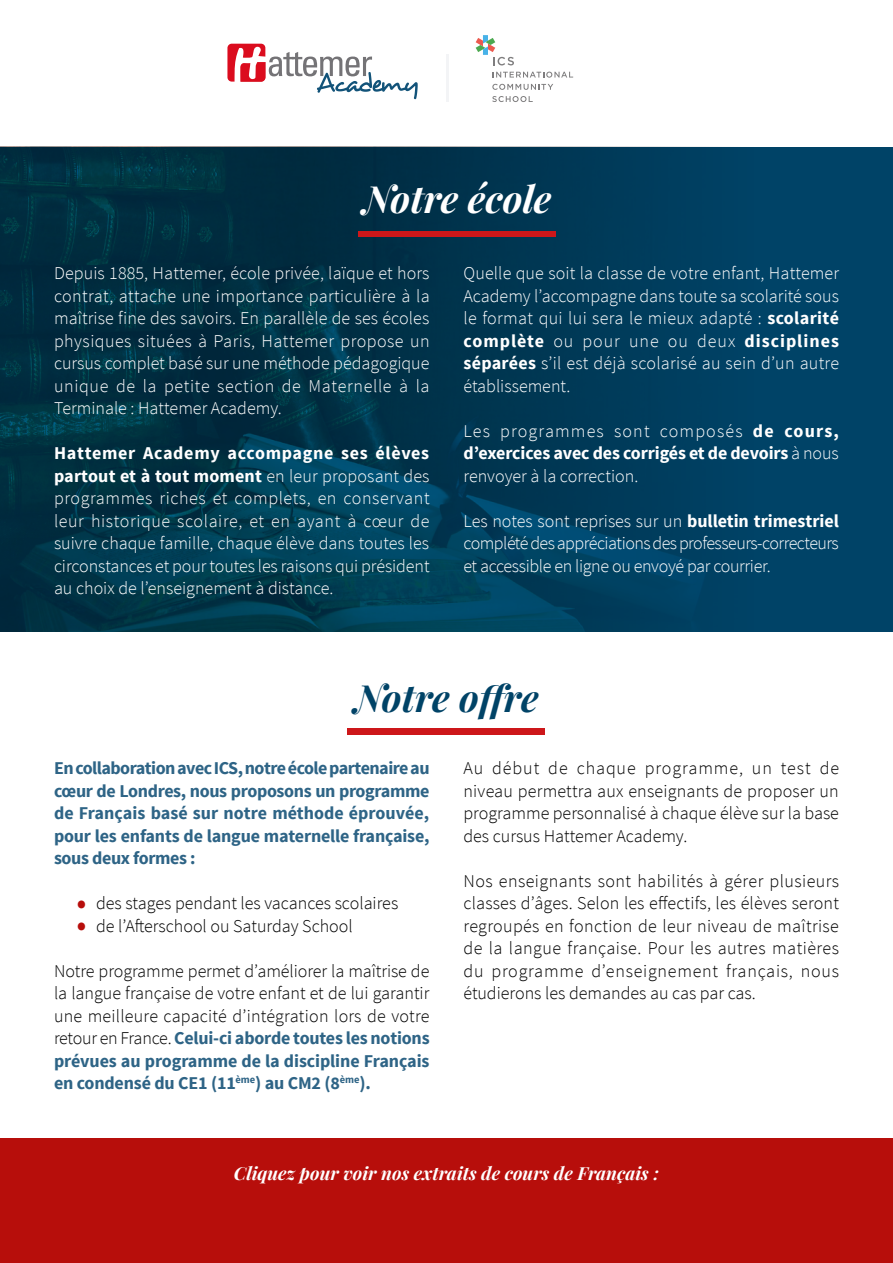
<style>
.page{position:relative;width:893px;height:1263px;background:#fff}
.page>*{position:absolute;margin:0;border:0;box-sizing:border-box;transform-origin:0 0}
.t1{font:italic 700 37.5px "Playfair Display";color:#fff}
.t2{font:italic 700 37.5px "Playfair Display";letter-spacing:-.005em;color:#004367}
.t3{font:300 18px/22.5px "Source Sans Pro";color:#fff;text-align:justify}
.t4{font:300 18px/22.5px "Source Sans Pro";color:#000;text-align:justify}
.t5{font:700 18px/22.5px "Source Sans Pro";letter-spacing:-.01em;color:#2e6486;text-align:justify}
.t6{font:italic 700 18px "Playfair Display";color:#fff}
.s1{font-weight:700}
.s2{font-size:36px;color:#b70e0b}
.s3{font-weight:700;color:#2e6486}
</style>
<div class="page">
<div style="left:0;top:147px;width:893px;height:484px;background:#004367"></div>
<img style="left:0;top:147px;width:653px;height:484px">
<div style="left:227px;top:44px;width:38px;height:38px;background:#db0c1e;border-radius:4px"></div>
<svg style="left:235px;top:47px;width:183px;height:52px"></svg>
<hr style="left:446px;top:54px;width:2px;height:48px;background:#f3f4f6">
<svg style="left:493px;top:72px;width:80px;height:6px"></svg>
<svg style="left:492px;top:84px;width:61px;height:6px"></svg>
<svg style="left:492px;top:96px;width:41px;height:6px"></svg>
<svg style="left:476px;top:35px;width:38px;height:30px"></svg>
<div style="left:358px;top:232px;width:198px;height:5px;background:#cd171a"></div>
<div style="left:348px;top:728px;width:197px;height:6px;background:#cd171a"></div>
<div style="left:0;top:1138px;width:893px;height:125px;background:#b70e0b"></div>
<h1 class="t1" style="left:363px;top:173px;width:190px">Notre école</h1>
<p class="t3" style="left:54px;top:262px;width:377px">Depuis 1885, Hattemer, école privée, laïque et hors contrat, attache une importance particulière à la maîtrise fine des savoirs. En parallèle de ses écoles physiques situées à Paris, Hattemer propose un cursus complet basé sur une méthode pédagogique unique de la petite section de Maternelle à la Terminale : Hattemer Academy.</p>
<p class="t3" style="left:54px;top:442px;width:377px"><span class="s1">Hattemer Academy accompagne ses élèves partout et à tout moment</span> en leur proposant des programmes riches et complets, en conservant leur historique scolaire, et en ayant à cœur de suivre chaque famille, chaque élève dans toutes les circonstances et pour toutes les raisons qui président au choix de l’enseignement à distance.</p>
<p class="t3" style="left:463px;top:262px;width:377px">Quelle que soit la classe de votre enfant, Hattemer Academy l’accompagne dans toute sa scolarité sous le format qui lui sera le mieux adapté : <span class="s1">scolarité complète</span> ou pour une ou deux <span class="s1">disciplines séparées</span> s’il est déjà scolarisé au sein d’un autre établissement.</p>
<p class="t3" style="left:463px;top:419px;width:377px">Les programmes sont composés <span class="s1">de cours, d’exercices avec des corrigés et de devoirs</span> à nous renvoyer à la correction.</p>
<p class="t3" style="left:463px;top:509px;width:377px">Les notes sont reprises sur un <span class="s1">bulletin trimestriel </span>complété des appréciations des professeurs-correcteurs et accessible en ligne ou envoyé par courrier.</p>
<h1 class="t2" style="left:354px;top:672px;width:186px">Notre offre</h1>
<p class="t5" style="left:54px;top:757px;width:377px">En collaboration avec ICS, notre école partenaire au cœur de Londres, nous proposons un programme de Français basé sur notre méthode éprouvée, pour les enfants de langue maternelle française, sous deux formes :</p>
<p class="t4" style="left:76px;top:892px;width:323px"><span class="s2">•</span> des stages pendant les vacances scolaires</p>
<p class="t4" style="left:76px;top:914px;width:278px"><span class="s2">•</span> de l’Afterschool ou Saturday School</p>
<p class="t4" style="left:54px;top:959px;width:377px">Notre programme permet d’améliorer la maîtrise de la langue française de votre enfant et de lui garantir une meilleure capacité d’intégration lors de votre retour en France. <span class="s3">Celui-ci aborde toutes les notions prévues au programme de la discipline Français en condensé du CE1 (11</span><sup>ème</sup><span class="s3">) au CM2 (8</span><sup>ème</sup><span class="s3">).</span></p>
<p class="t4" style="left:463px;top:757px;width:377px">Au début de chaque programme, un test de niveau permettra aux enseignants de proposer un programme personnalisé à chaque élève sur la base des cursus Hattemer Academy.</p>
<p class="t4" style="left:463px;top:869px;width:377px">Nos enseignants sont habilités à gérer plusieurs classes d’âges. Selon les effectifs, les élèves seront regroupés en fonction de leur niveau de maîtrise de la langue française. Pour les autres matières du programme d’enseignement français, nous étudierons les demandes au cas par cas.</p>
<p class="t6" style="left:234px;top:1161px;width:427px">Cliquez pour voir nos extraits de cours de Français :</p>
</div>
